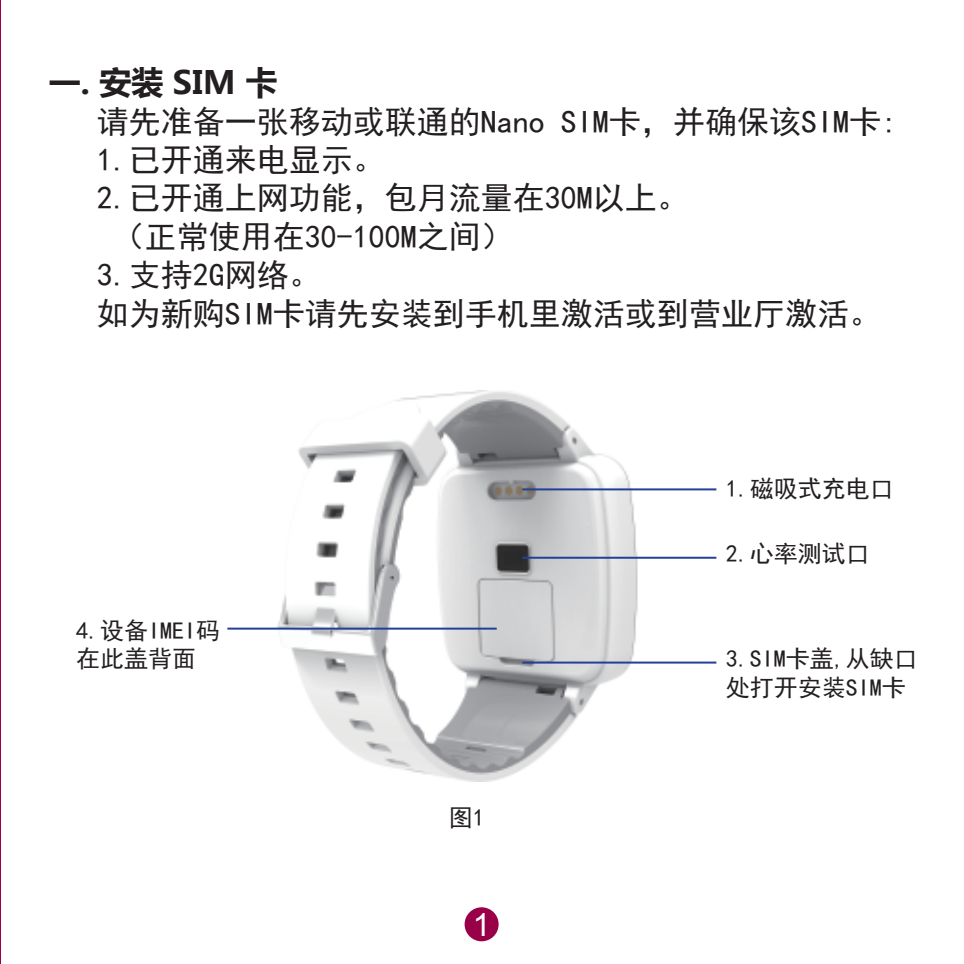
<style>
.page{position:relative;width:964px;height:964px;background:#fff}
.page>*{position:absolute;margin:0;border:0;box-sizing:border-box;transform-origin:0 0}
.t1{font:32px "Sim Hei";color:#231f20}
.t2{font:700 32px "Microsoft Ya Hei";color:#231f20}
.t3{font:32px "Arial";color:#fff}
.t4{font:24px/28.8px "Sim Hei";color:#231f20}
</style>
<div class="page">
<hr style="left:0;top:0;width:1px;height:964px;background:#980047">
<img style="left:266px;top:391px;width:384px;height:391px">
<div style="left:464px;top:907px;width:34px;height:34px;background:#980047;border-radius:50%"></div>
<hr style="left:522px;top:488px;width:194px;height:2px;background:#223f99">
<hr style="left:522px;top:557px;width:194px;height:2px;background:#223f99">
<hr style="left:522px;top:661px;width:194px;height:2px;background:#223f99">
<hr style="left:227px;top:627px;width:269px;height:2px;background:#223f99">
<p class="t2" style="left:49px;top:60px;width:230px">一. 安装 SIM 卡</p>
<p class="t1" style="left:97px;top:105px;width:801px">请先准备一张移动或联通的Nano SIM卡，并确保该SIM卡:</p>
<p class="t1" style="left:97px;top:143px;width:289px">1.已开通来电显示。</p>
<p class="t1" style="left:97px;top:182px;width:593px">2.已开通上网功能，包月流量在30M以上。</p>
<p class="t1" style="left:113px;top:220px;width:401px">（正常使用在30-100M之间）</p>
<p class="t1" style="left:97px;top:259px;width:225px">3.支持2G网络。</p>
<p class="t1" style="left:97px;top:297px;width:785px">如为新购SIM卡请先安装到手机里激活或到营业厅激活。</p>
<p class="t4" style="left:726px;top:474px;width:169px">1.磁吸式充电口</p>
<p class="t4" style="left:76px;top:616px;width:145px">4.设备IMEI码在此盖背面</p>
<p class="t4" style="left:449px;top:803px;width:37px">图1</p>
<p class="t3" style="left:473px;top:904px;width:19px">1</p>
<p class="t4" style="left:726px;top:540px;width:145px">2.心率测试口</p>
<p class="t4" style="left:726px;top:644px;width:193px">3.SIM卡盖,从缺口处打开安装SIM卡</p>
</div>
